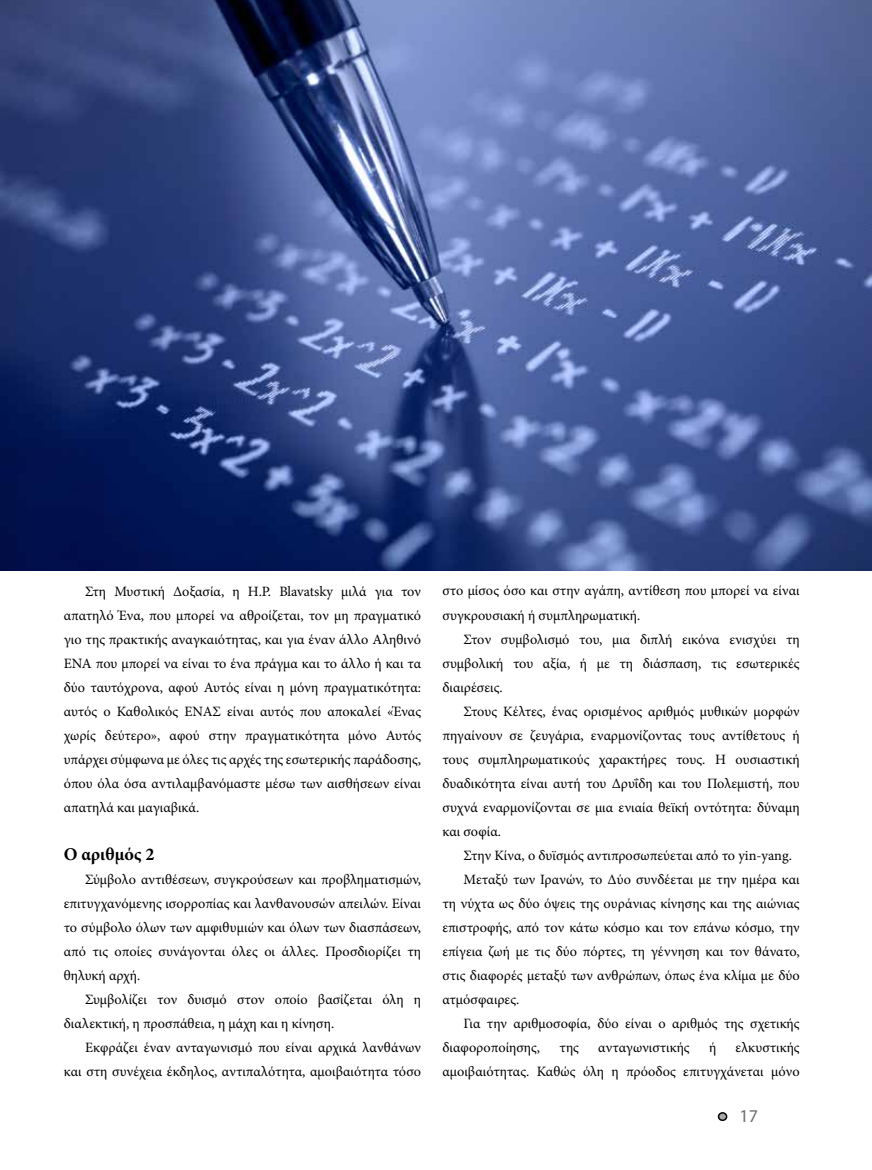
<style>
.page{position:relative;width:872px;height:1170px;background:#fff}
.page>*{position:absolute;margin:0;border:0;box-sizing:border-box;transform-origin:0 0}
.t1{font:700 18px "Minion Pro";color:#000}
.t2{font:18px "Myriad Pro";color:#6d6e71}
.t3{font:14.25px/24px "Minion Pro";color:#000;text-align:justify}
</style>
<div class="page">
<div style="left:718px;top:1112px;width:8px;height:8px;background:#a7a9ac;border-radius:50%"></div>
<div style="left:718px;top:1111px;width:9px;height:9px;border:2px solid #000;border-radius:50%"></div>
<img style="left:0;top:0;width:872px;height:570px">
<p class="t3" style="left:64px;top:579px;width:359px;text-indent:21px">Στη Μυστική Δοξασία, η H.P. Blavatsky μιλά για τον απατηλό Ένα, που μπορεί να αθροίζεται, τον μη πραγματικό γιο της πρακτικής αναγκαιότητας, και για έναν άλλο Αληθινό ΕΝΑ που μπορεί να είναι το ένα πράγμα και το άλλο ή και τα δύο ταυτόχρονα, αφού Αυτός είναι η μόνη πραγματικότητα: αυτός ο Καθολικός ΕΝΑΣ είναι αυτός που αποκαλεί «Ένας χωρίς δεύτερο», αφού στην πραγματικότητα μόνο Αυτός υπάρχει σύμφωνα με όλες τις αρχές της εσωτερικής παράδοσης, όπου όλα όσα αντιλαμβανόμαστε μέσω των αισθήσεων είναι απατηλά και μαγιαβικά.</p>
<p class="t1" style="left:64px;top:841px;width:92px">Ο αριθμός 2</p>
<p class="t3" style="left:64px;top:867px;width:359px;text-indent:21px">Σύμβολο αντιθέσεων, συγκρούσεων και προβληματισμών, επιτυγχανόμενης ισορροπίας και λανθανουσών απειλών. Είναι το σύμβολο όλων των αμφιθυμιών και όλων των διασπάσεων, από τις οποίες συνάγονται όλες οι άλλες. Προσδιορίζει τη θηλυκή αρχή.</p>
<p class="t3" style="left:64px;top:987px;width:359px;text-indent:21px">Συμβολίζει τον δυισμό στον οποίο βασίζεται όλη η διαλεκτική, η προσπάθεια, η μάχη και η κίνηση.</p>
<p class="t3" style="left:64px;top:1035px;width:359px;text-align:right">Εκφράζει έναν ανταγωνισμό που είναι αρχικά λανθάνων και στη συνέχεια έκδηλος, αντιπαλότητα, αμοιβαιότητα τόσο</p>
<p class="t3" style="left:442px;top:579px;width:359px">στο μίσος όσο και στην αγάπη, αντίθεση που μπορεί να είναι συγκρουσιακή ή συμπληρωματική.</p>
<p class="t3" style="left:442px;top:627px;width:359px;text-indent:21px">Στον συμβολισμό του, μια διπλή εικόνα ενισχύει τη συμβολική του αξία, ή με τη διάσπαση, τις εσωτερικές διαιρέσεις.</p>
<p class="t3" style="left:442px;top:699px;width:359px;text-indent:21px">Στους Κέλτες, ένας ορισμένος αριθμός μυθικών μορφών πηγαίνουν σε ζευγάρια, εναρμονίζοντας τους αντίθετους ή τους συμπληρωματικούς χαρακτήρες τους. Η ουσιαστική δυαδικότητα είναι αυτή του Δρυΐδη και του Πολεμιστή, που συχνά εναρμονίζονται σε μια ενιαία θεϊκή οντότητα: δύναμη και σοφία.</p>
<p class="t3" style="left:463px;top:843px;width:330px">Στην Κίνα, ο δυϊσμός αντιπροσωπεύεται από το yin-yang.</p>
<p class="t3" style="left:463px;top:867px;width:337px">Μεταξύ των Ιρανών, το Δύο συνδέεται με την ημέρα και</p>
<p class="t3" style="left:442px;top:891px;width:359px">τη νύχτα ως δύο όψεις της ουράνιας κίνησης και της αιώνιας</p>
<p class="t3" style="left:442px;top:915px;width:359px">επιστροφής, από τον κάτω κόσμο και τον επάνω κόσμο, την</p>
<p class="t3" style="left:442px;top:939px;width:359px">επίγεια ζωή με τις δύο πόρτες, τη γέννηση και τον θάνατο,</p>
<p class="t3" style="left:442px;top:963px;width:359px">στις διαφορές μεταξύ των ανθρώπων, όπως ένα κλίμα με δύο</p>
<p class="t3" style="left:442px;top:987px;width:79px">ατμόσφαιρες.</p>
<p class="t3" style="left:463px;top:1011px;width:337px">Για την αριθμοσοφία, δύο είναι ο αριθμός της σχετικής</p>
<p class="t3" style="left:442px;top:1035px;width:99px">διαφοροποίησης,</p>
<p class="t3" style="left:559px;top:1035px;width:21px">της</p>
<p class="t3" style="left:598px;top:1035px;width:93px">ανταγωνιστικής</p>
<p class="t3" style="left:709px;top:1035px;width:9px">ή</p>
<p class="t3" style="left:442px;top:1035px;width:359px;text-align:right">ελκυστικής<br>αμοιβαιότητας. Καθώς όλη η πρόοδος επιτυγχάνεται μόνο</p>
<p class="t2" style="left:739px;top:1104px;width:20px">17</p>
</div>
